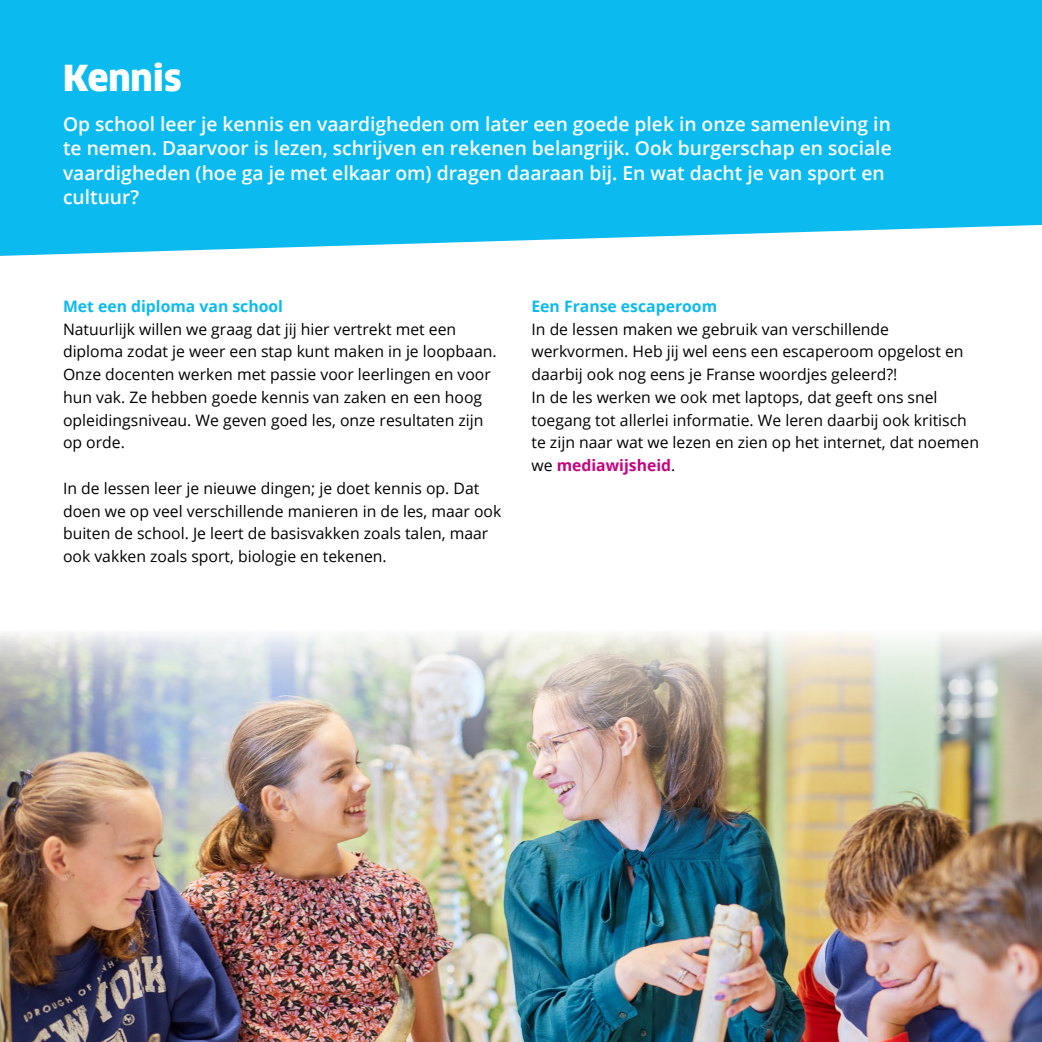
<style>
.page{position:relative;width:1042px;height:1042px;background:#fff}
.page>*{position:absolute;margin:0;border:0;box-sizing:border-box;transform-origin:0 0}
.t1{font:900 35px "Clan Offc";color:#fff}
.t2{font:600 19.25px/24.5px "Open Sans";color:#fff}
.t3{font:15.75px/22.8px "Open Sans";color:#000}
.t4{font:700 15.75px "Open Sans";color:#0bbbef}
.s1{font-weight:700;color:#c7027f}
</style>
<div class="page">
<div style="left:0;top:0;width:1042px;height:256px;background:#0bbbef"></div>
<img style="left:0;top:632px;width:1042px;height:410px">
<h1 class="t1" style="left:63px;top:58px;width:120px">Kennis</h1>
<p class="t2" style="left:63px;top:111px;width:830px">Op school leer je kennis en vaardigheden om later een goede plek in onze samenleving in te nemen. Daarvoor is lezen, schrijven en rekenen belangrijk. Ook burgerschap en sociale vaardigheden (hoe ga je met elkaar om) dragen daaraan bij. En wat dacht je van sport en cultuur?</p>
<p class="t4" style="left:63px;top:295px;width:222px">Met een diploma van school</p>
<p class="t3" style="left:63px;top:317px;width:435px">Natuurlijk willen we graag dat jij hier vertrekt met een diploma zodat je weer een stap kunt maken in je loopbaan.<br>Onze docenten werken met passie voor leerlingen en voor hun vak. Ze hebben goede kennis van zaken en een hoog opleidingsniveau. We geven goed les, onze resultaten zijn op orde.</p>
<p class="t3" style="left:63px;top:476px;width:440px">In de lessen leer je nieuwe dingen; je doet kennis op. Dat doen we op veel verschillende manieren in de les, maar ook buiten de school. Je leert de basisvakken zoals talen, maar ook vakken zoals sport, biologie en tekenen.</p>
<p class="t4" style="left:531px;top:295px;width:187px">Een Franse escaperoom</p>
<p class="t3" style="left:531px;top:317px;width:449px">In de lessen maken we gebruik van verschillende werkvormen. Heb jij wel eens een escaperoom opgelost en daarbij ook nog eens je Franse woordjes geleerd?!<br>In de les werken we ook met laptops, dat geeft ons snel toegang tot allerlei informatie. We leren daarbij ook kritisch te zijn naar wat we lezen en zien op het internet, dat noemen we <span class="s1">mediawijsheid</span>.</p>
</div>
